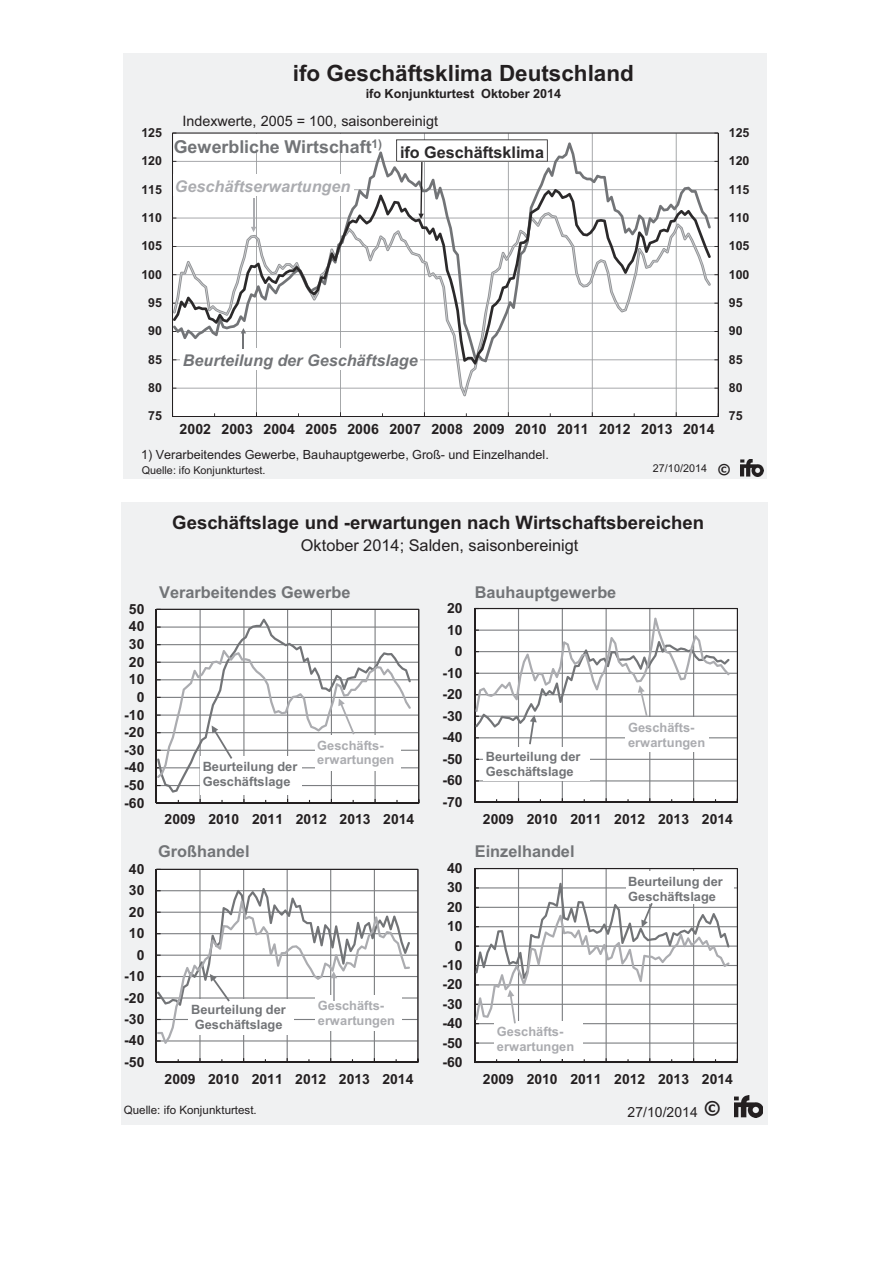
<style>
.page{position:relative;width:893px;height:1263px;background:#fff}
.page>*{position:absolute;margin:0;border:0;box-sizing:border-box;transform-origin:0 0}
.t1{font:700 22.5px "Arial";color:#231f20}
.t2{font:700 18.6px "Arial";color:#231f20}
.t3{font:700 17.85px "Arial";color:#727477}
.t4{font:700 16.35px "Arial";color:#727477}
.t5{font:16.35px "Arial";color:#231f20}
.t6{font:italic 700 16.2px "Arial";color:#727477}
.t7{font:italic 700 16.2px "Arial";color:#abacb0}
.t8{font:700 16.2px "Arial";color:#2b292a}
.t9{font:14.4px "Arial";color:#231f20}
.t10{font:700 14.1px "Arial";color:#231f20}
.t11{font:700 13.95px "Arial";letter-spacing:.005em;color:#231f20}
.t12{font:13.95px "Arial";letter-spacing:.005em;color:#231f20}
.t13{font:700 13.65px "Tahoma";color:#231f20}
.t14{font:700 12.9px/14.7px "Arial";color:#727477}
.t15{font:700 12.9px/14.7px "Arial";color:#abacb0}
.t16{font:12.6px "Arial";color:#231f20}
.t17{font:700 12.6px "Arial";color:#231f20}
.t18{font:700 12.45px "Arial";color:#231f20}
.t19{font:11.55px "Arial";color:#231f20}
.t20{font:10.8px "Arial";color:#231f20}
</style>
<div class="page">
<div style="left:123px;top:53px;width:644px;height:426px;background:#f0f1f2"></div>
<svg style="left:174px;top:133px;width:544px;height:283px;fill:#fff"></svg>
<hr style="left:718px;top:133px;width:1px;height:284px;background:#231f20">
<hr style="left:172px;top:133px;width:1px;height:284px;background:#231f20">
<hr style="left:173px;top:416px;width:545px;height:1px;background:#231f20">
<svg style="left:714px;top:413px;width:4px;height:3px"></svg>
<svg style="left:174px;top:365px;width:536px;height:30px;fill:#fff"></svg>
<svg style="left:173px;top:142px;width:538px;height:47px;fill:#fff"></svg>
<svg style="left:173px;top:189px;width:538px;height:176px;fill:#fff"></svg>
<div style="left:180px;top:348px;width:240px;height:22px;background:#fff"></div>
<div style="left:175px;top:134px;width:210px;height:16px;background:#fff"></div>
<svg style="left:396px;top:139px;width:152px;height:80px"></svg>
<img style="left:741px;top:459px;width:22px;height:17px">
<svg style="left:241px;top:328px;width:5px;height:21px"></svg>
<div style="left:173px;top:174px;width:180px;height:22px;background:#fff"></div>
<svg style="left:251px;top:199px;width:5px;height:33px"></svg>
<div style="left:121px;top:503px;width:647px;height:622px;background:#f0f1f2"></div>
<svg style="left:157px;top:609px;width:262px;height:194px;fill:#fff"></svg>
<hr style="left:156px;top:609px;width:1px;height:194px;background:#231f20">
<hr style="left:156px;top:803px;width:263px;height:1px;background:#231f20">
<svg style="left:157px;top:799px;width:4px;height:4px"></svg>
<svg style="left:157px;top:869px;width:261px;height:193px;fill:#fff"></svg>
<hr style="left:156px;top:869px;width:1px;height:193px;background:#231f20">
<hr style="left:156px;top:1062px;width:262px;height:1px;background:#231f20">
<svg style="left:157px;top:1058px;width:4px;height:4px"></svg>
<svg style="left:474px;top:868px;width:264px;height:195px;fill:#fff"></svg>
<hr style="left:474px;top:869px;width:1px;height:193px;background:#231f20">
<hr style="left:475px;top:1062px;width:262px;height:1px;background:#231f20">
<svg style="left:474px;top:1058px;width:5px;height:5px"></svg>
<svg style="left:474px;top:608px;width:264px;height:195px;fill:#fff"></svg>
<hr style="left:474px;top:609px;width:1px;height:193px;background:#231f20">
<hr style="left:475px;top:802px;width:262px;height:1px;background:#231f20">
<svg style="left:474px;top:798px;width:5px;height:5px"></svg>
<img style="left:734px;top:1096px;width:29px;height:21px">
<div style="left:626px;top:872px;width:107px;height:32px;background:#fff"></div>
<div style="left:494px;top:1021px;width:89px;height:38px;background:#fff"></div>
<div style="left:625px;top:718px;width:84px;height:34px;background:#fff"></div>
<div style="left:200px;top:757px;width:102px;height:38px;background:#fff"></div>
<svg style="left:157px;top:619px;width:254px;height:174px"></svg>
<div style="left:483px;top:747px;width:107px;height:33px;background:#fff"></div>
<svg style="left:475px;top:618px;width:254px;height:126px"></svg>
<svg style="left:157px;top:888px;width:253px;height:156px"></svg>
<svg style="left:475px;top:883px;width:255px;height:141px"></svg>
<p class="t18" style="left:141px;top:128px;width:22px">125</p>
<p class="t18" style="left:141px;top:156px;width:22px">120</p>
<p class="t18" style="left:141px;top:185px;width:22px">115</p>
<p class="t18" style="left:141px;top:213px;width:22px">110</p>
<p class="t18" style="left:141px;top:241px;width:22px">105</p>
<p class="t18" style="left:141px;top:270px;width:22px">100</p>
<p class="t18" style="left:148px;top:298px;width:15px">95</p>
<p class="t18" style="left:148px;top:327px;width:15px">90</p>
<p class="t18" style="left:148px;top:355px;width:15px">85</p>
<p class="t18" style="left:148px;top:383px;width:15px">80</p>
<p class="t18" style="left:148px;top:412px;width:15px">75</p>
<h1 class="t1" style="left:293px;top:65px;width:343px">ifo Geschäftsklima Deutschland</h1>
<p class="t17" style="left:366px;top:89px;width:197px">ifo Konjunkturtest Oktober 2014</p>
<p class="t9" style="left:182px;top:116px;width:257px">Indexwerte, 2005 = 100, saisonbereinigt</p>
<p class="t3" style="left:174px;top:140px;width:210px">Gewerbliche Wirtschaft<sup>1)</sup></p>
<p class="t7" style="left:175px;top:180px;width:177px">Geschäftserwartungen</p>
<p class="t8" style="left:400px;top:146px;width:145px">ifo Geschäftsklima</p>
<p class="t6" style="left:183px;top:355px;width:236px">Beurteilung der Geschäftslage</p>
<p class="t10" style="left:180px;top:424px;width:536px">2002 2003 2004 2005 2006 2007 2008 2009 2010 2011 2012 2013 2014</p>
<p class="t16" style="left:141px;top:450px;width:409px">1) Verarbeitendes Gewerbe, Bauhauptgewerbe, Groß- und Einzelhandel.</p>
<p class="t18" style="left:729px;top:128px;width:22px">125</p>
<p class="t18" style="left:729px;top:156px;width:22px">120</p>
<p class="t18" style="left:729px;top:185px;width:22px">115</p>
<p class="t18" style="left:729px;top:213px;width:22px">110</p>
<p class="t18" style="left:729px;top:241px;width:22px">105</p>
<p class="t18" style="left:729px;top:270px;width:22px">100</p>
<p class="t18" style="left:729px;top:298px;width:15px">95</p>
<p class="t18" style="left:729px;top:327px;width:15px">90</p>
<p class="t18" style="left:729px;top:355px;width:15px">85</p>
<p class="t18" style="left:729px;top:383px;width:15px">80</p>
<p class="t18" style="left:729px;top:412px;width:15px">75</p>
<p class="t20" style="left:142px;top:466px;width:125px">Quelle: ifo Konjunkturtest.</p>
<p class="t13" style="left:718px;top:461px;width:14px">©</p>
<p class="t20" style="left:653px;top:464px;width:56px">27/10/2014</p>
<h2 class="t2" style="left:172px;top:515px;width:533px">Geschäftslage und -erwartungen nach Wirtschaftsbereichen</h2>
<p class="t11" style="left:129px;top:604px;width:17px">50</p>
<p class="t11" style="left:129px;top:621px;width:17px">40</p>
<p class="t11" style="left:129px;top:639px;width:17px">30</p>
<p class="t11" style="left:129px;top:657px;width:17px">20</p>
<p class="t11" style="left:129px;top:674px;width:17px">10</p>
<p class="t11" style="left:137px;top:692px;width:9px">0</p>
<p class="t11" style="left:124px;top:710px;width:22px">-10</p>
<p class="t11" style="left:124px;top:727px;width:22px">-20</p>
<p class="t11" style="left:124px;top:745px;width:22px">-30</p>
<p class="t11" style="left:124px;top:762px;width:22px">-40</p>
<p class="t11" style="left:124px;top:780px;width:22px">-50</p>
<p class="t11" style="left:124px;top:798px;width:22px">-60</p>
<p class="t11" style="left:129px;top:864px;width:17px">40</p>
<p class="t11" style="left:129px;top:885px;width:17px">30</p>
<p class="t11" style="left:129px;top:907px;width:17px">20</p>
<p class="t11" style="left:129px;top:928px;width:17px">10</p>
<p class="t11" style="left:137px;top:950px;width:9px">0</p>
<p class="t11" style="left:124px;top:971px;width:22px">-10</p>
<p class="t11" style="left:124px;top:993px;width:22px">-20</p>
<p class="t11" style="left:124px;top:1014px;width:22px">-30</p>
<p class="t11" style="left:124px;top:1035px;width:22px">-40</p>
<p class="t11" style="left:124px;top:1057px;width:22px">-50</p>
<p class="t5" style="left:301px;top:539px;width:279px">Oktober 2014; Salden, saisonbereinigt</p>
<p class="t4" style="left:159px;top:586px;width:193px">Verarbeitendes Gewerbe</p>
<p class="t11" style="left:447px;top:603px;width:17px">20</p>
<p class="t11" style="left:447px;top:625px;width:17px">10</p>
<p class="t11" style="left:455px;top:646px;width:9px">0</p>
<p class="t11" style="left:442px;top:668px;width:22px">-10</p>
<p class="t11" style="left:442px;top:689px;width:22px">-20</p>
<p class="t11" style="left:442px;top:711px;width:22px">-30</p>
<p class="t4" style="left:475px;top:586px;width:143px">Bauhauptgewerbe</p>
<p class="t11" style="left:442px;top:732px;width:22px">-40</p>
<p class="t15" style="left:317px;top:739px;width:79px">Geschäfts&shy;erwartungen</p>
<p class="t14" style="left:203px;top:761px;width:96px">Beurteilung der<br>Geschäftslage</p>
<p class="t14" style="left:486px;top:751px;width:96px">Beurteilung der<br>Geschäftslage</p>
<p class="t11" style="left:442px;top:754px;width:22px">-50</p>
<p class="t11" style="left:442px;top:775px;width:22px">-60</p>
<p class="t11" style="left:442px;top:797px;width:22px">-70</p>
<p class="t15" style="left:628px;top:721px;width:79px">Geschäfts&shy;erwartungen</p>
<p class="t11" style="left:165px;top:814px;width:251px">2009 2010 2011 2012 2013 2014</p>
<p class="t11" style="left:483px;top:814px;width:251px">2009 2010 2011 2012 2013 2014</p>
<p class="t4" style="left:158px;top:846px;width:93px">Großhandel</p>
<p class="t4" style="left:475px;top:845px;width:101px">Einzelhandel</p>
<p class="t11" style="left:447px;top:863px;width:17px">40</p>
<p class="t11" style="left:447px;top:882px;width:17px">30</p>
<p class="t11" style="left:447px;top:902px;width:17px">20</p>
<p class="t14" style="left:628px;top:875px;width:96px">Beurteilung der<br>Geschäftslage</p>
<p class="t11" style="left:447px;top:921px;width:17px">10</p>
<p class="t11" style="left:455px;top:941px;width:9px">0</p>
<p class="t11" style="left:442px;top:960px;width:22px">-10</p>
<p class="t11" style="left:442px;top:979px;width:22px">-20</p>
<p class="t14" style="left:191px;top:1003px;width:96px">Beurteilung der<br>Geschäftslage</p>
<p class="t15" style="left:318px;top:1000px;width:79px">Geschäfts&shy;erwartungen</p>
<p class="t11" style="left:442px;top:999px;width:22px">-30</p>
<p class="t11" style="left:442px;top:1018px;width:22px">-40</p>
<p class="t11" style="left:442px;top:1038px;width:22px">-50</p>
<p class="t15" style="left:497px;top:1025px;width:79px">Geschäfts&shy;erwartungen</p>
<p class="t11" style="left:442px;top:1057px;width:22px">-60</p>
<p class="t11" style="left:165px;top:1074px;width:250px">2009 2010 2011 2012 2013 2014</p>
<p class="t11" style="left:483px;top:1074px;width:251px">2009 2010 2011 2012 2013 2014</p>
<p class="t19" style="left:124px;top:1106px;width:135px">Quelle: ifo Konjunkturtest.</p>
<p class="t12" style="left:627px;top:1107px;width:94px">27/10/2014 <sup>©</sup></p>
</div>
